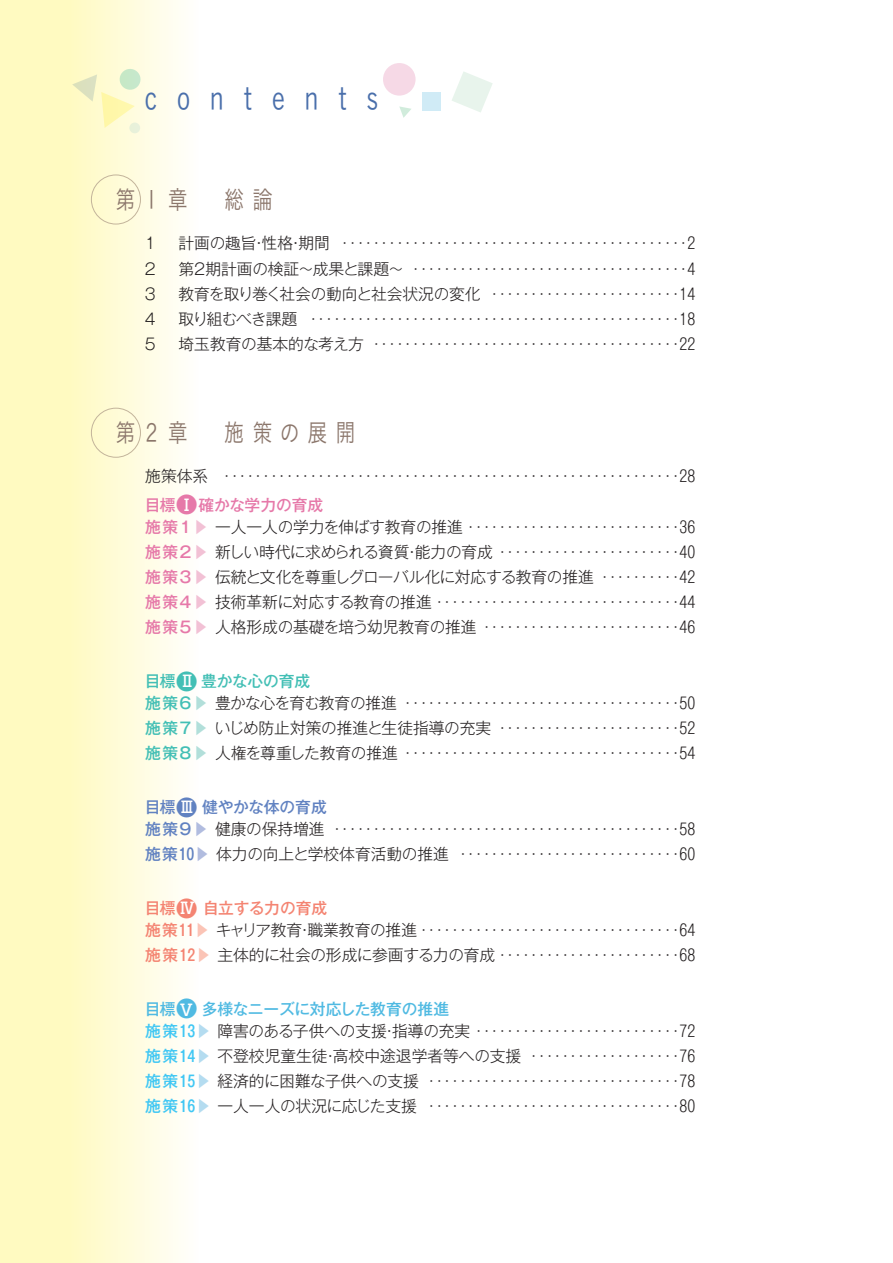
<style>
.page{position:relative;width:893px;height:1263px;background:#fff}
.page>*{position:absolute;margin:0;border:0;box-sizing:border-box;transform-origin:0 0}
.t1{font:31.5px "Koburina Go Std W3";letter-spacing:.8em;color:#4a6fab;scale:.8 1}
.t2{font:25.2px "Koburina Go Std W3";letter-spacing:.36em;color:#8b766b;scale:.8 1}
.t3{font:300 15.75px/25.2px "Gothic MB101 Pro";letter-spacing:-.02em;color:#231f20}
.t4{font:300 15.75px/25.2px "Gothic MB101 Pro";color:#231f20}
.t5{font:300 15.75px/21.8px "Gothic MB101 Pro";letter-spacing:-.05em;color:#231f20}
.t6{font:500 15.75px/21.9px "Gothic MB101 Pro";letter-spacing:-.015em;color:#6182c1}
.t7{font:500 15.75px/28.5px "Gothic MB101 Pro";letter-spacing:-.005em;color:#e679a9}
.s1{font-weight:300;color:#231f20}
.s2{font-size:22.5px}
.s3{color:#fff}
.s4{font-weight:500;color:#e679a9}
.s5{color:#f2c1d5}
.s6{font-weight:500;color:#43bfb5}
.s7{font-weight:500;font-size:22.5px;color:#43bfb5}
.s8{font-weight:500;color:#fff}
.s9{color:#b2dfda}
.s10{font-weight:300;color:#b1bcdf}
.s11{font-weight:500;color:#6182c1}
.s12{color:#b1bcdf}
.s13{font-weight:500;color:#f48472}
.s14{font-weight:500;font-size:22.5px;color:#f48472}
.s15{color:#fbc4b6}
.s16{font-weight:500;color:#50bae2}
.s17{font-weight:500;font-size:22.5px;color:#50bae2}
.s18{font-weight:500;color:#40c7f4}
.s19{color:#b4dcf0}
</style>
<div class="page">
<div style="left:0;top:0;width:199px;height:1263px;background:linear-gradient(to right,#fff9b3,#fffef6)"></div>
<svg style="left:452px;top:72px;width:41px;height:40px"></svg>
<div style="left:422px;top:92px;width:18px;height:19px;background:#d0ebf6"></div>
<div style="left:383px;top:63px;width:33px;height:33px;background:#f6d9e6;border-radius:50%"></div>
<div style="left:129px;top:123px;width:11px;height:10px;background:#e8f1da;border-radius:50%"></div>
<svg style="left:399px;top:106px;width:12px;height:12px"></svg>
<svg style="left:72px;top:69px;width:69px;height:59px;background:#f7f6c9"></svg>
<div style="left:91px;top:175px;width:50px;height:49px;border:1px solid #c3b49b;border-radius:50%"></div>
<div style="left:91px;top:408px;width:50px;height:50px;border:1px solid #c3b49b;border-radius:50%"></div>
<h1 class="t1" style="left:145px;top:74px;width:293px">contents</h1>
<h2 class="t2" style="left:116px;top:181px;width:198px">第１章　総論</h2>
<p class="t3" style="left:142px;top:229px;width:17px">１<br>2<br>3<br>4<br>5</p>
<p class="t3" style="left:179px;top:229px;width:304px">計画の趣旨・性格・期間<br>第２期計画の検証～成果と課題～<br>教育を取り巻く社会の動向と社会状況の変化取り組むべき課題<br>埼玉教育の基本的な考え方</p>
<p class="t3" style="left:309px;top:229px;width:387px;text-align:right">････････････････････････････････････････････2<br>･･･････････････････････････････････4<br>････････････････････････14<br>･･･････････････････････････････････････････････18･･･････････････････････････････････････22</p>
<h2 class="t2" style="left:116px;top:413px;width:302px">第２章　施策の展開</h2>
<p class="t7" style="left:145px;top:460px;width:180px"><span class="s1">施策体系<br></span>目標<span class="s2">●</span><span class="s3">Ⅰ</span> 確かな学力の育成</p>
<p class="t3" style="left:145px;top:512px;width:552px;text-align:justify"><span class="s4">施策1</span><span class="s5">▶</span> 一人一人の学力を伸ばす教育の推進･･･････････････････････････36<span class="s4">施策2</span><span class="s5">▶</span> 新しい時代に求められる資質・能力の育成･･･････････････････････40<span class="s4">施策3</span><span class="s5">▶</span> 伝統と文化を尊重しグローバル化に対応する教育の推進･･････････42<span class="s4">施策4</span><span class="s5">▶</span> 技術革新に対応する教育の推進･･･････････････････････････････44<span class="s4">施策5</span><span class="s5">▶</span> 人格形成の基礎を培う幼児教育の推進･････････････････････････46</p>
<p class="t5" style="left:145px;top:668px;width:552px"><span class="s6">目標</span><span class="s7">●</span><span class="s8">Ⅱ</span> <span class="s6">豊かな心の育成<br>施策6</span><span class="s9">▶</span> 豊かな心を育む教育の推進･･･････････････････････････････････50</p>
<p class="t3" style="left:145px;top:713px;width:552px"><span class="s6">施策7</span><span class="s9">▶</span> いじめ防止対策の推進と生徒指導の充実<br><span class="s6">施策8</span><span class="s9">▶</span> 人権を尊重した教育の推進･･･････････････････････････････････54</p>
<p class="t6" style="left:145px;top:794px;width:184px">目標<span class="s2">●</span><span class="s3">Ⅲ</span> 健やかな体の育成施策9<span class="s10">▶</span> <span class="s1">健康の保持増進</span></p>
<p class="t4" style="left:145px;top:839px;width:305px"><span class="s11">施策10</span><span class="s12">▶</span> 体力の向上と学校体育活動の推進</p>
<p class="t3" style="left:145px;top:895px;width:552px;line-height:21.8px"><span class="s13">目標</span><span class="s14">●</span><span class="s8">Ⅳ</span> <span class="s13">自立する力の育成<br>施策11</span><span class="s15">▶</span> キャリア教育・職業教育の推進･････････････････････････････････64</p>
<p class="t3" style="left:145px;top:940px;width:552px"><span class="s13">施策12</span><span class="s15">▶</span> 主体的に社会の形成に参画する力の育成･･･････････････････････68</p>
<p class="t3" style="left:145px;top:995px;width:552px;line-height:21.9px"><span class="s16">目標</span><span class="s17">●</span><span class="s8">Ⅴ</span> <span class="s16">多様なニーズに対応した教育の推進<br></span><span class="s18">施策13</span><span class="s19">▶</span> 障害のある子供への支援・指導の充実･･････････････････････････72</p>
<p class="t4" style="left:145px;top:1041px;width:378px"><span class="s18">施策14</span><span class="s19">▶</span> 不登校児童生徒・高校中途退学者等への支援<span class="s18">施策15</span><span class="s19">▶</span> 経済的に困難な子供への支援<br><span class="s18">施策16</span><span class="s19">▶</span> 一人一人の状況に応じた支援</p>
<p class="t3" style="left:223px;top:461px;width:474px">･･････････････････････････････････････････････････････････28</p>
<p class="t3" style="left:498px;top:713px;width:198px">･･･････････････････････52</p>
<p class="t3" style="left:333px;top:814px;width:364px;text-align:right">････････････････････････････････････････････58････････････････････････････60</p>
<p class="t3" style="left:428px;top:1041px;width:269px;text-align:justify;text-indent:102px">･･･････････････････76････････････････････････････････78････････････････････････････････80</p>
</div>
